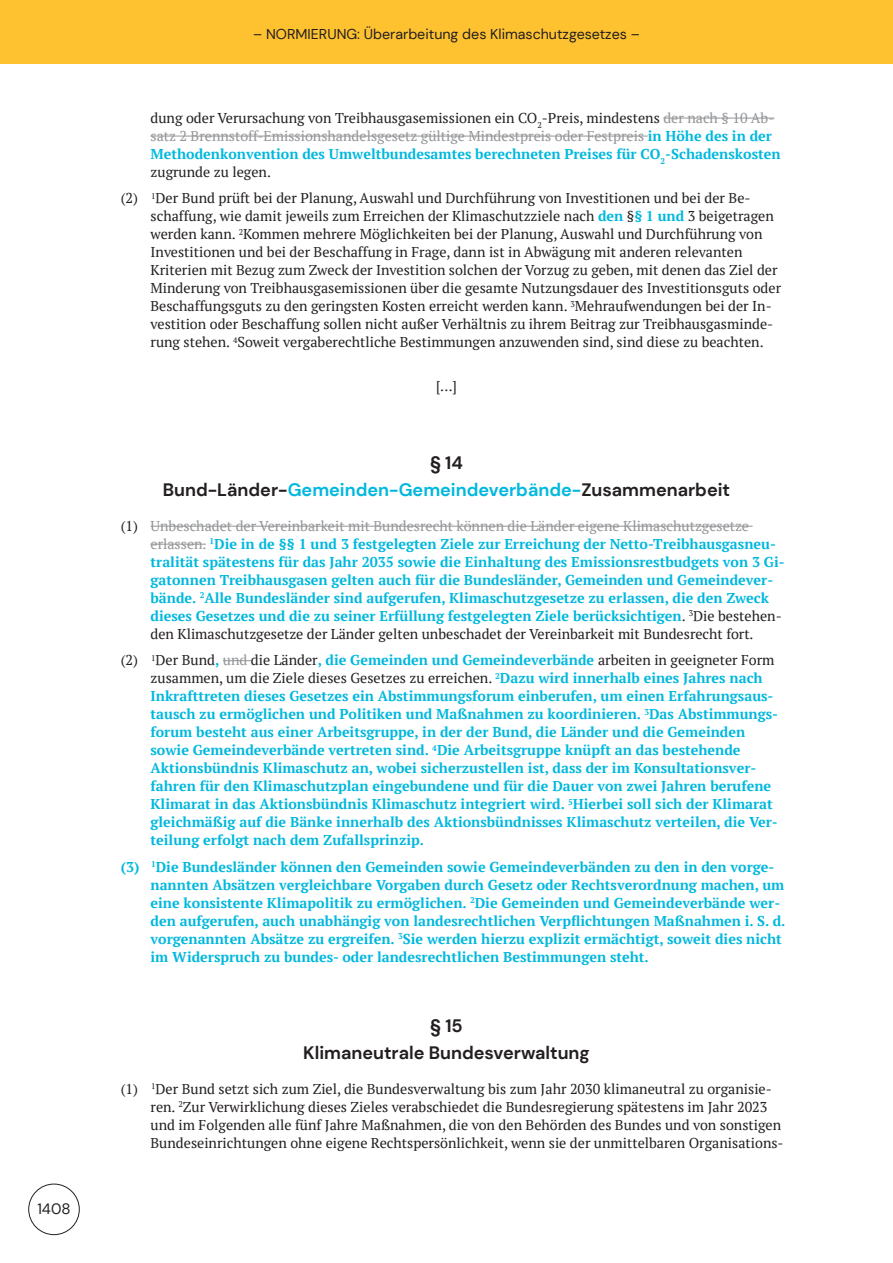
<style>
.page{position:relative;width:893px;height:1263px;background:#fff}
.page>*{position:absolute;margin:0;border:0;box-sizing:border-box;transform-origin:0 0}
.Überschrift{font:700 18px/27px "DM Sans";color:#231f20;text-align:center}
.t1{font:15px "DM Sans";color:#231f20}
.t2{font:700 14.25px/18px "PT Serif";color:#00b8de}
.Auslassung{font:14.25px/18px "PT Serif";color:#231f20}
.t3{font:14.25px "DM Sans";color:#231f20}
.s1{font-weight:400;color:#231f20}
.s2{font-weight:400;color:#939598}
.s3{font-weight:700;color:#00b8de}
.s4{color:#00b8de}
</style>
<div class="page">
<div style="left:0;top:0;width:893px;height:64px;background:#fec231"></div>
<div style="left:28px;top:1184px;width:52px;height:51px;border:1px solid #231f20;border-radius:50%"></div>
<hr style="left:663px;top:118px;width:111px;height:1px;background:#939598">
<hr style="left:151px;top:136px;width:497px;height:1px;background:#939598">
<hr style="left:151px;top:526px;width:602px;height:1px;background:#939598">
<hr style="left:151px;top:544px;width:55px;height:1px;background:#939598">
<svg style="left:223px;top:660px;width:28px;height:1px"></svg>
<p class="t1" style="left:37px;top:1200px;width:35px">1408</p>
<p class="t3" style="left:253px;top:25px;width:388px">– NORMIERUNG: Überarbeitung des Klimaschutzgesetzes –</p>
<p class="t2" style="left:151px;top:109px;width:632px"><span class="s1">dung oder Verursachung von Treibhausgasemissionen ein CO</span><sub>2</sub><span class="s1">-Preis, mindestens</span> <span class="s2">der nach § 10 Ab&shy;satz 2 Brennstoff-Emissionshandelsgesetz gültige Mindestpreis oder Festpreis</span> in Höhe des in der Methodenkonvention des Umweltbundesamtes berechneten Preises für CO<sub>2</sub>-Schadenskosten <span class="s1">zugrunde zu legen.</span></p>
<p class="Auslassung" style="left:151px;top:189px;width:632px;text-indent:-30px">(2) <sup>1</sup>Der Bund prüft bei der Planung, Auswahl und Durchführung von Investitionen und bei der Be&shy;schaffung, wie damit jeweils zum Erreichen der Klimaschutzziele nach <span class="s3">den</span> §<span class="s3">§ 1 und</span> 3 beigetragen werden kann. <sup>2</sup>Kommen mehrere Möglichkeiten bei der Planung, Auswahl und Durchführung von Investitionen und bei der Beschaffung in Frage, dann ist in Abwägung mit anderen relevanten Kriterien mit Bezug zum Zweck der Investition solchen der Vorzug zu geben, mit denen das Ziel der Minderung von Treibhausgasemissionen über die gesamte Nutzungsdauer des Investitionsguts oder Beschaffungsguts zu den geringsten Kosten erreicht werden kann. <sup>3</sup>Mehraufwendungen bei der In&shy;vestition oder Beschaffung sollen nicht außer Verhältnis zu ihrem Beitrag zur Treibhausgasminde&shy;rung stehen. <sup>4</sup>Soweit vergaberechtliche Bestimmungen anzuwenden sind, sind diese zu beachten.</p>
<p class="Auslassung" style="left:436px;top:377px;width:22px">[…]</p>
<p class="Überschrift" style="left:163px;top:449px;width:569px">§ 14<br>Bund-Länder-<span class="s4">Gemeinden-Gemeindeverbände-</span>Zusammenarbeit</p>
<p class="t2" style="left:151px;top:517px;width:636px;text-indent:-30px"><span class="s1">(1)</span> <span class="s2">Unbeschadet der Vereinbarkeit mit Bundesrecht können die Länder eigene Klimaschutzgesetze erlassen.</span> <sup>1</sup>Die in de §§ 1 und 3 festgelegten Ziele zur Erreichung der Netto-Treibhausgasneu&shy;tralität spätestens für das Jahr 2035 sowie die Einhaltung des Emissionsrestbudgets von 3 Gi&shy;gatonnen Treibhausgasen gelten auch für die Bundesländer, Gemeinden und Gemeindever&shy;bände. <sup>2</sup>Alle Bundesländer sind aufgerufen, Klimaschutzgesetze zu erlassen, die den Zweck dieses Gesetzes und die zu seiner Erfüllung festgelegten Ziele berücksichtigen<span class="s1">.</span> <sup>3</sup><span class="s1">Die bestehen&shy;den Klimaschutzgesetze der Länder gelten unbeschadet der Vereinbarkeit mit Bundesrecht fort.</span></p>
<p class="t2" style="left:151px;top:651px;width:629px;text-indent:-30px"><span class="s1">(2)</span> <sup>1</sup><span class="s1">Der Bund</span>, <span class="s2">und</span> <span class="s1">die Länder</span>, die Gemeinden und Gemeindeverbände <span class="s1">arbeiten in geeigneter Form zusammen, um die Ziele dieses Gesetzes zu erreichen.</span> <sup>2</sup>Dazu wird innerhalb eines Jahres nach Inkrafttreten dieses Gesetzes ein Abstimmungsforum einberufen, um einen Erfahrungsaus&shy;tausch zu ermöglichen und Politiken und Maßnahmen zu koordinieren. <sup>3</sup>Das Abstimmungs&shy;forum besteht aus einer Arbeitsgruppe, in der der Bund, die Länder und die Gemeinden sowie Gemeindeverbände vertreten sind. <sup>4</sup>Die Arbeitsgruppe knüpft an das bestehende Aktionsbündnis Klimaschutz an, wobei sicherzustellen ist, dass der im Konsultationsver&shy;fahren für den Klimaschutzplan eingebundene und für die Dauer von zwei Jahren berufene Klimarat in das Aktionsbündnis Klimaschutz integriert wird. <sup>5</sup>Hierbei soll sich der Klimarat gleichmäßig auf die Bänke innerhalb des Aktionsbündnisses Klimaschutz verteilen, die Ver&shy;teilung erfolgt nach dem Zufallsprinzip.</p>
<p class="t2" style="left:151px;top:858px;width:636px;text-indent:-30px">(3) <sup>1</sup>Die Bundesländer können den Gemeinden sowie Gemeindeverbänden zu den in den vorge&shy;nannten Absätzen vergleichbare Vorgaben durch Gesetz oder Rechtsverordnung machen, um eine konsistente Klimapolitik zu ermöglichen. <sup>2</sup>Die Gemeinden und Gemeindeverbände wer&shy;den aufgerufen, auch unabhängig von landesrechtlichen Verpflichtungen Maßnahmen i. S. d. vorgenannten Absätze zu ergreifen. <sup>3</sup>Sie werden hierzu explizit ermächtigt, soweit dies nicht im Widerspruch zu bundes- oder landesrechtlichen Bestimmungen steht.</p>
<p class="Überschrift" style="left:303px;top:1012px;width:288px">§ 15<br>Klimaneutrale Bundesverwaltung</p>
<p class="Auslassung" style="left:151px;top:1079px;width:635px;text-indent:-30px">(1) <sup>1</sup>Der Bund setzt sich zum Ziel, die Bundesverwaltung bis zum Jahr 2030 klimaneutral zu organisie&shy;ren. <sup>2</sup>Zur Verwirklichung dieses Zieles verabschiedet die Bundesregierung spätestens im Jahr 2023 und im Folgenden alle fünf Jahre Maßnahmen, die von den Behörden des Bundes und von sonstigen Bundeseinrichtungen ohne eigene Rechtspersönlichkeit, wenn sie der unmittelbaren Organisations-</p>
</div>
